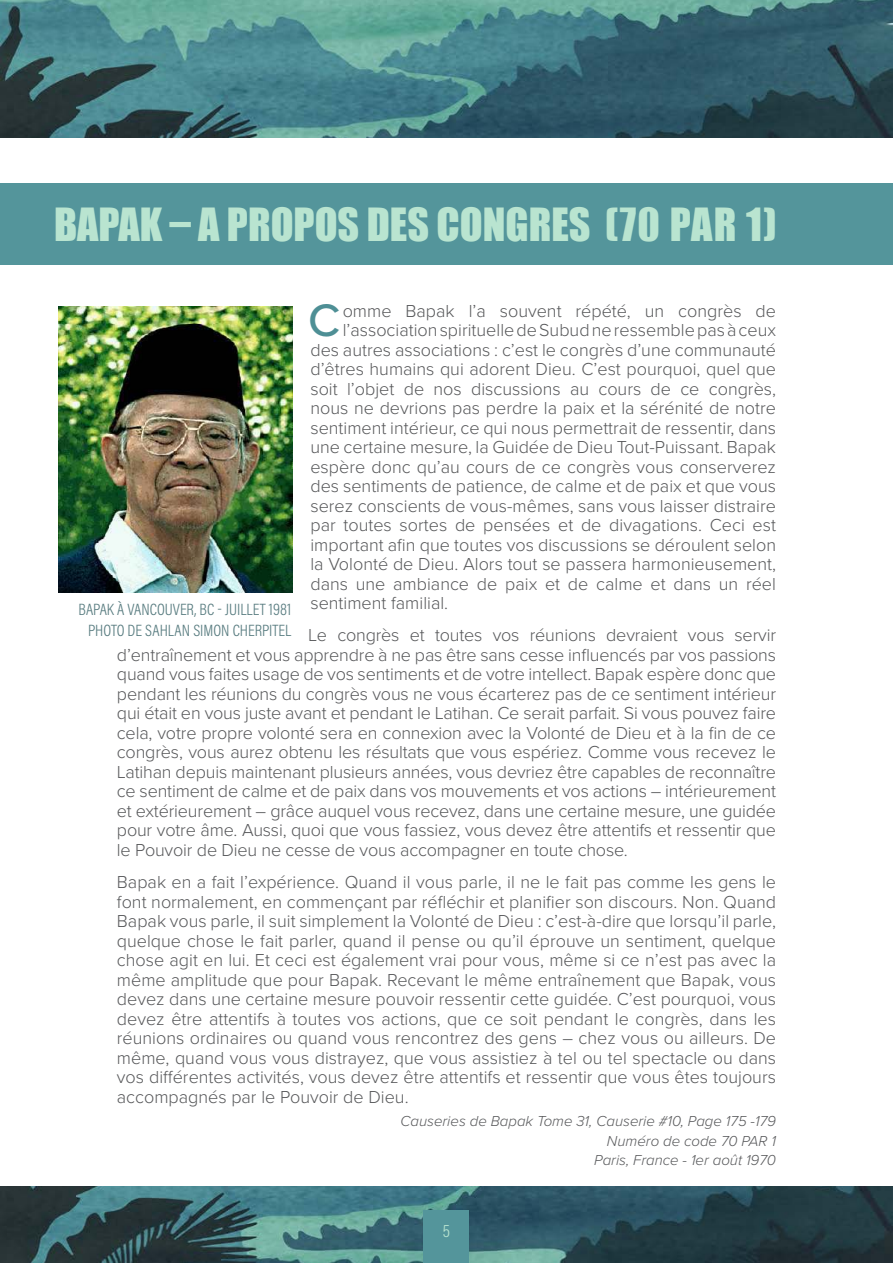
<style>
.page{position:relative;width:893px;height:1263px;background:#fff}
.page>*{position:absolute;margin:0;border:0;box-sizing:border-box;transform-origin:0 0}
.Para_opening{font:500 47.25px "Proxima Nova";color:#4e8f95}
.Heading_1{font:42px "Impact";color:#b9e4d0}
.Paragraph_Style_1{font:300 18px/19.5px "Proxima Nova";letter-spacing:-.01em;color:#57585a;text-align:justify}
.Para_opening-2{font:300 18px "Proxima Nova";color:#57585a}
.t1{font:300 18px "Acumin Pro Cond";color:#b9e4d0}
.Image_caption{font:300 16.5px/21px "Acumin Pro Cond";color:#577b7f;text-align:center}
.Paragraph_Style_1-2{font:italic 300 15px "Proxima Nova";color:#57585a}
</style>
<div class="page">
<img style="left:0;top:1186px;width:893px;height:77px">
<img style="left:0;top:0;width:893px;height:137px">
<div style="left:0;top:183px;width:893px;height:82px;background:#54959b"></div>
<div style="left:424px;top:1211px;width:45px;height:52px;background:#54959b"></div>
<img style="left:59px;top:306px;width:234px;height:286px">
<p class="Heading_1" style="left:54px;top:192px;width:724px">BAPAK – A PROPOS DES CONGRES (70 PAR 1)</p>
<p class="Para_opening" style="left:308px;top:285px;width:34px">C</p>
<p class="Para_opening-2" style="left:343px;top:297px;width:435px">omme Bapak l’a souvent répété, un congrès de</p>
<p class="Para_opening-2" style="left:343px;top:317px;width:435px">l’association spirituelle de Subud ne ressemble pas à ceux</p>
<p class="Para_opening-2" style="left:310px;top:336px;width:467px">des autres associations : c’est le congrès d’une communauté</p>
<p class="Para_opening-2" style="left:310px;top:356px;width:467px">d’êtres humains qui adorent Dieu. C’est pourquoi, quel que</p>
<p class="Para_opening-2" style="left:310px;top:375px;width:467px">soit l’objet de nos discussions au cours de ce congrès,</p>
<p class="Para_opening-2" style="left:310px;top:395px;width:467px">nous ne devrions pas perdre la paix et la sérénité de notre</p>
<p class="Para_opening-2" style="left:310px;top:414px;width:467px">sentiment intérieur, ce qui nous permettrait de ressentir, dans</p>
<p class="Para_opening-2" style="left:310px;top:434px;width:467px">une certaine mesure, la Guidée de Dieu Tout-Puissant. Bapak</p>
<p class="Para_opening-2" style="left:310px;top:453px;width:467px">espère donc qu’au cours de ce congrès vous conserverez</p>
<p class="Para_opening-2" style="left:310px;top:473px;width:467px">des sentiments de patience, de calme et de paix et que vous</p>
<p class="Para_opening-2" style="left:310px;top:492px;width:467px">serez conscients de vous-mêmes, sans vous laisser distraire</p>
<p class="Para_opening-2" style="left:310px;top:512px;width:467px">par toutes sortes de pensées et de divagations. Ceci est</p>
<p class="Para_opening-2" style="left:310px;top:531px;width:467px">important afin que toutes vos discussions se déroulent selon</p>
<p class="Para_opening-2" style="left:310px;top:551px;width:467px">la Volonté de Dieu. Alors tout se passera harmonieusement,</p>
<p class="Para_opening-2" style="left:310px;top:570px;width:467px">dans une ambiance de paix et de calme et dans un réel</p>
<p class="Para_opening-2" style="left:310px;top:590px;width:139px">sentiment familial.</p>
<p class="Paragraph_Style_1" style="left:117px;top:624px;width:661px;text-indent:191px">Le congrès et toutes vos réunions devraient vous servir d’entraînement et vous apprendre à ne pas être sans cesse influencés par vos passions quand vous faites usage de vos sentiments et de votre intellect. Bapak espère donc que pendant les réunions du congrès vous ne vous écarterez pas de ce sentiment intérieur qui était en vous juste avant et pendant le Latihan. Ce serait parfait. Si vous pouvez faire cela, votre propre volonté sera en connexion avec la Volonté de Dieu et à la fin de ce congrès, vous aurez obtenu les résultats que vous espériez. Comme vous recevez le Latihan depuis maintenant plusieurs années, vous devriez être capables de reconnaître ce sentiment de calme et de paix dans vos mouvements et vos actions – intérieurement et extérieurement – grâce auquel vous recevez, dans une certaine mesure, une guidée pour votre âme. Aussi, quoi que vous fassiez, vous devez être attentifs et ressentir que le Pouvoir de Dieu ne cesse de vous accompagner en toute chose.</p>
<p class="Paragraph_Style_1" style="left:117px;top:871px;width:661px">Bapak en a fait l’expérience. Quand il vous parle, il ne le fait pas comme les gens le font normalement, en commençant par réfléchir et planifier son discours. Non. Quand Bapak vous parle, il suit simplement la Volonté de Dieu : c’est-à-dire que lorsqu’il parle, quelque chose le fait parler, quand il pense ou qu’il éprouve un sentiment, quelque chose agit en lui. Et ceci est également vrai pour vous, même si ce n’est pas avec la même amplitude que pour Bapak. Recevant le même entraînement que Bapak, vous devez dans une certaine mesure pouvoir ressentir cette guidée. C’est pourquoi, vous devez être attentifs à toutes vos actions, que ce soit pendant le congrès, dans les réunions ordinaires ou quand vous rencontrez des gens – chez vous ou ailleurs. De même, quand vous vous distrayez, que vous assistiez à tel ou tel spectacle ou dans vos différentes activités, vous devez être attentifs et ressentir que vous êtes toujours accompagnés par le Pouvoir de Dieu.</p>
<p class="Paragraph_Style_1-2" style="left:400px;top:1110px;width:377px">Causeries de Bapak Tome 31, Causerie #10, Page 175 -179</p>
<p class="Paragraph_Style_1-2" style="left:607px;top:1130px;width:171px">Numéro de code 70 PAR 1</p>
<p class="Paragraph_Style_1-2" style="left:594px;top:1149px;width:183px">Paris, France - 1er août 1970</p>
<p class="Image_caption" style="left:78px;top:599px;width:214px">BAPAK À VANCOUVER, BC - JUILLET 1981<br>PHOTO DE SAHLAN SIMON CHERPITEL</p>
<p class="t1" style="left:443px;top:1219px;width:9px">5</p>
</div>
